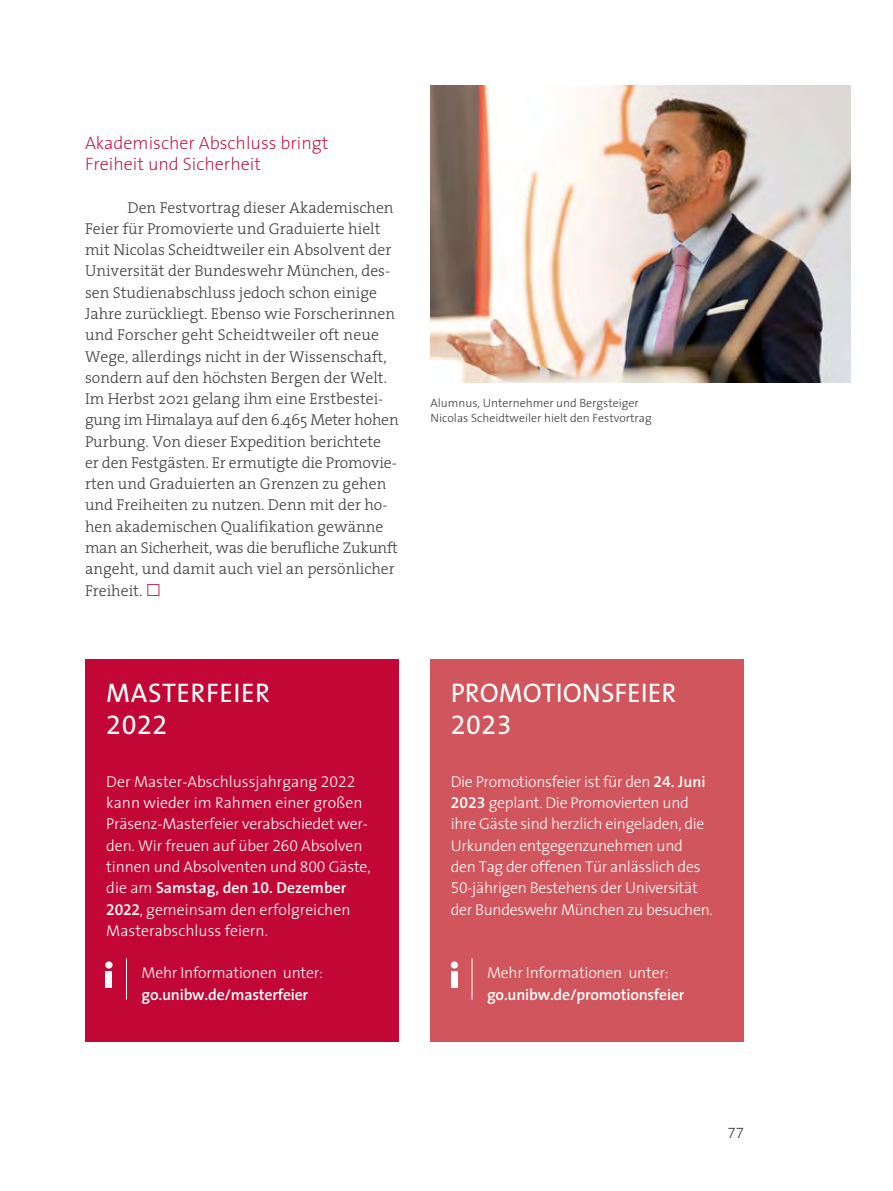
<style>
.page{position:relative;width:893px;height:1191px;background:#fff}
.page>*{position:absolute;margin:0;border:0;box-sizing:border-box;transform-origin:0 0}
.t1{font:27px "The Sans";color:#fff}
.t2{font:27px "The Sans";letter-spacing:.02em;color:#fff}
.t3{font:27px "The Sans Expert";letter-spacing:.02em;color:#fff}
.t4{font:200 18px/21.3px "The Sans";color:#c20736}
.t5{font:300 15.75px/21.3px "The Serif";color:#3c3c3b}
.t6{font:300 15.75px/21.3px "The Sans";letter-spacing:-.015em;color:#fff}
.t7{font:600 15.75px "The Sans";letter-spacing:-.015em;color:#fff}
.t8{font:15px "The Sans Light Expert";color:#3c3c3b}
.t9{font:300 12px/15px "The Sans";color:#3c3c3b}
.s1{font-family:"Klavika Arrows";font-size:18px;color:#c20736}
.s2{font-family:"The Sans Light Expert";font-weight:400}
.s3{font-weight:600}
.s4{font-family:"The Sans Semi Bold Expert";font-weight:400}
</style>
<div class="page">
<div style="left:85px;top:659px;width:314px;height:383px;background:#c20736"></div>
<div style="left:431px;top:659px;width:313px;height:383px;background:#d1555c"></div>
<hr style="left:472px;top:958px;width:1px;height:41px;background:#fff">
<hr style="left:126px;top:958px;width:1px;height:41px;background:#fff">
<div style="left:105px;top:961px;width:8px;height:7px;background:#fff;border-radius:50%"></div>
<div style="left:106px;top:971px;width:6px;height:17px;background:#fff"></div>
<div style="left:451px;top:961px;width:7px;height:7px;background:#fff;border-radius:50%"></div>
<div style="left:451px;top:971px;width:6px;height:17px;background:#fff"></div>
<img style="left:431px;top:85px;width:419px;height:298px">
<p class="t4" style="left:85px;top:131px;width:245px">Akademischer Abschluss bringt<br>Freiheit und Sicherheit</p>
<p class="t5" style="left:85px;top:196px;width:315px;text-indent:43px">Den Festvortrag dieser Akademischen Feier für Promovierte und Graduierte hielt mit Nicolas Scheidtweiler ein Absolvent der Universität der Bundeswehr München, des&shy;sen Studienabschluss jedoch schon einige Jahre zurückliegt. Ebenso wie Forscherinnen und Forscher geht Scheidtweiler oft neue Wege, allerdings nicht in der Wissenschaft, sondern auf den höchsten Bergen der Welt.<br>Im Herbst 2021 gelang ihm eine Erstbestei&shy;gung im Himalaya auf den 6.465 Meter hohen Purbung. Von dieser Expedition berichtete er den Festgästen. Er ermutigte die Promovie&shy;rten und Graduierten an Grenzen zu gehen und Freiheiten zu nutzen. Denn mit der ho&shy;hen akademischen Qualifikation gewänne man an Sicherheit, was die berufliche Zukunft angeht, und damit auch viel an persönlicher Freiheit. <span class="s1">)</span></p>
<p class="t9" style="left:431px;top:395px;width:223px">Alumnus, Unternehmer und Bergsteiger<br>Nicolas Scheidtweiler hielt den Festvortrag</p>
<p class="t2" style="left:106px;top:670px;width:165px">MASTERFEIER</p>
<p class="t3" style="left:106px;top:702px;width:63px">2022</p>
<p class="t6" style="left:106px;top:770px;width:266px">Der Master-Abschlussjahrgang <span class="s2">2022 </span>kann wieder im Rahmen einer großen Präsenz-Masterfeier verabschiedet wer&shy;den. Wir freuen auf über <span class="s2">260</span> Absolven tinnen und Absolventen und <span class="s2">800</span> Gäste, die am <span class="s3">Samstag, den</span> <span class="s4">10</span><span class="s3">. Dezember </span><span class="s4">2022</span>, gemeinsam den erfolgreichen Masterabschluss feiern.</p>
<p class="t6" style="left:142px;top:961px;width:183px">Mehr Informationen unter:</p>
<p class="t7" style="left:142px;top:981px;width:168px">go.unibw.de/masterfeier</p>
<p class="t1" style="left:451px;top:670px;width:227px">PROMOTIONSFEIER</p>
<p class="t3" style="left:451px;top:702px;width:63px">2023</p>
<p class="t6" style="left:451px;top:770px;width:264px">Die Promotionsfeier ist für den <span class="s4">24</span><span class="s3">. Juni </span><span class="s4">2023</span> geplant. Die Promovierten und ihre Gäste sind herzlich eingeladen, die Urkunden entgegenzunehmen und<br>den Tag der offenen Tür anlässlich des <span class="s2">50</span>-jährigen Bestehens der Universität der Bundeswehr München zu besuchen.</p>
<p class="t6" style="left:487px;top:961px;width:183px">Mehr Informationen unter:</p>
<p class="t7" style="left:487px;top:981px;width:199px">go.unibw.de/promotionsfeier</p>
<p class="t8" style="left:727px;top:1121px;width:18px">77</p>
</div>
